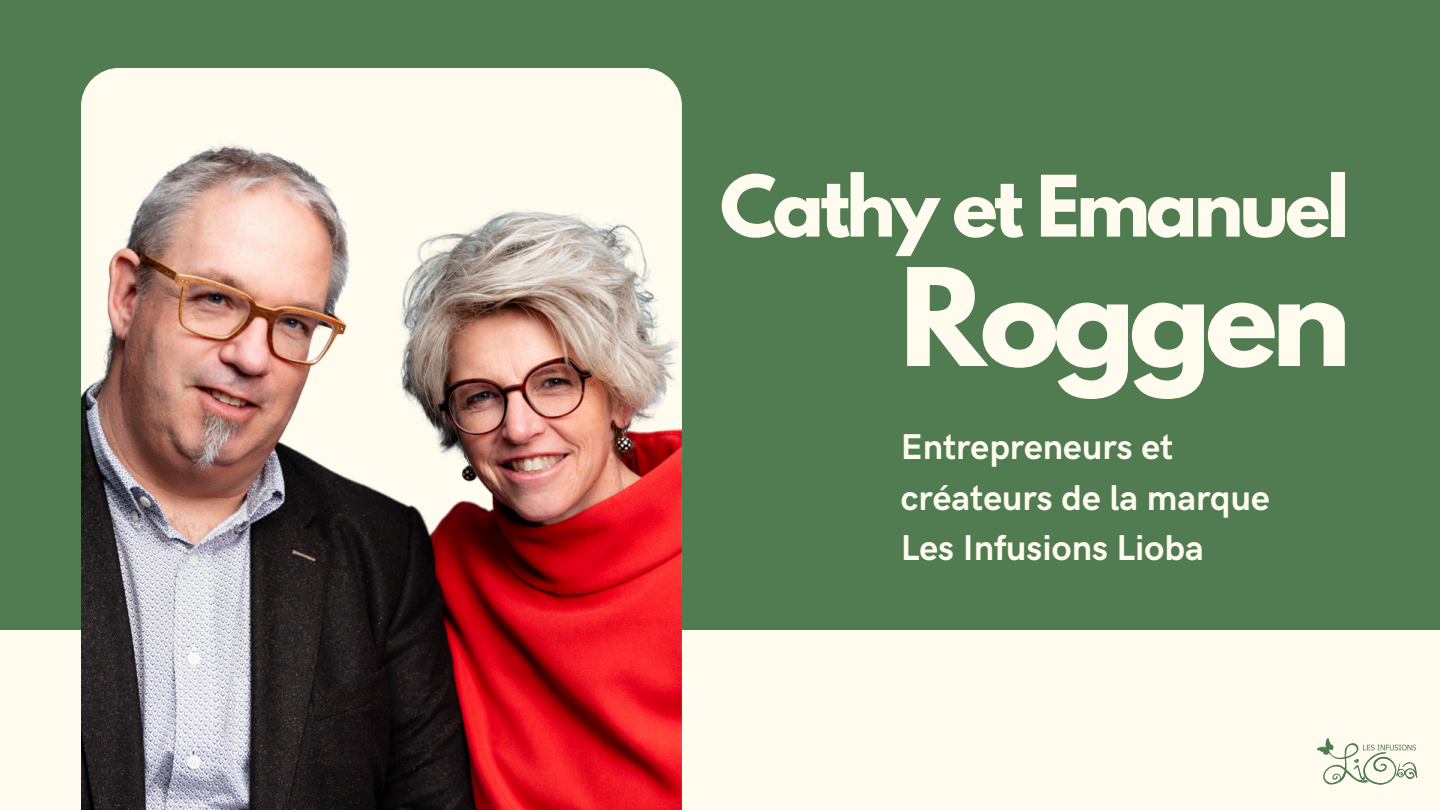
<style>
.page{position:relative;width:1440px;height:810px;background:#517b50}
.page>*{position:absolute;margin:0;border:0;box-sizing:border-box;transform-origin:0 0}
.t1{font:700 120px "League Spartan";letter-spacing:-.05em;color:#fffcef}
.t2{font:700 75px "League Spartan";letter-spacing:-.05em;color:#fffcef}
.t3{font:700 36px/50.2px "HK Grotesk";color:#fffcef}
</style>
<div class="page">
<div style="left:0;top:630px;width:1440px;height:180px;background:#fffcef"></div>
<div style="left:90px;top:68px;width:583px;height:13px;background:#fffcef"></div>
<img style="left:81px;top:81px;width:601px;height:729px">
<svg style="left:1317px;top:738px;width:100px;height:47px"></svg>
<h2 class="t2" style="left:720px;top:169px;width:630px">Cathy et Emanuel</h2>
<h1 class="t1" style="left:900px;top:258px;width:452px">Roggen</h1>
<p class="t3" style="left:901px;top:424px;width:371px">Entrepreneurs et créateurs de la marque</p>
<p class="t3" style="left:901px;top:524px;width:304px">Les Infusions Lioba</p>
</div>
